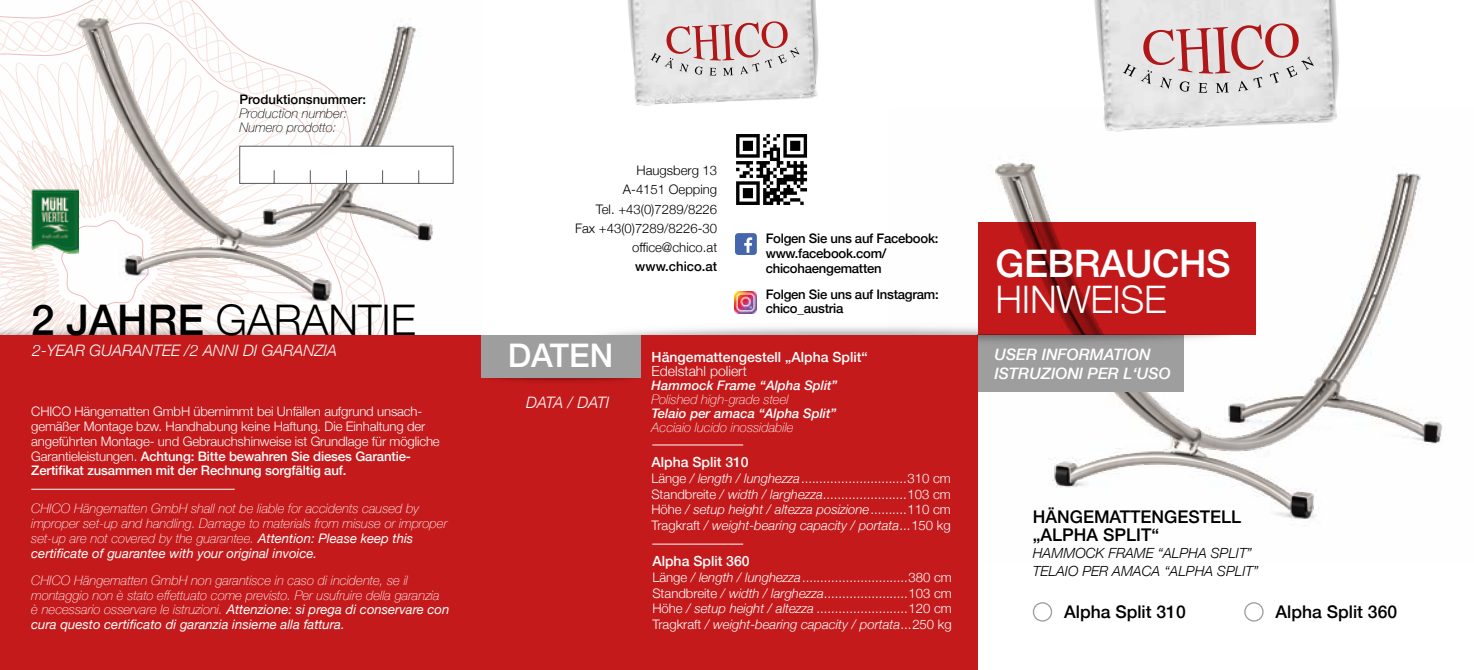
<style>
.page{position:relative;width:1474px;height:670px;background:#fff}
.page>*{position:absolute;margin:0;border:0;box-sizing:border-box;transform-origin:0 0}
.t1{font:300 42.18px "Helvetica Neue";color:#000}
.t2{font:500 37.98px "Helvetica Neue";letter-spacing:-.01em;color:#fff}
.t3{font:300 37.98px "Helvetica Neue";letter-spacing:-.01em;color:#fff}
.t4{font:500 32.55px "Helvetica Neue";color:#fff}
.t5{font:500 17.5px/17.5px "Helvetica Neue";color:#000}
.t6{font:italic 500 15.75px/18.9px "Helvetica Neue";color:#fff}
.t7{font:italic 300 15.75px "Helvetica Neue";color:#fff}
.t8{font:italic 300 15.75px "Helvetica Neue";letter-spacing:-.035em;color:#fff}
.t9{font:500 14px "Helvetica Neue";color:#fff}
.t10{font:italic 300 14px/17.5px "Helvetica Neue";color:#000}
.t11{font:300 14px "Helvetica Neue";color:#fff}
.t12{font:300 13.12px/15.8px "Helvetica Neue";letter-spacing:-.01em;color:#fff;text-align:justify}
.t13{font:italic 100 13.12px/14.9px "Helvetica Neue";color:#fff}
.t14{font:500 13.12px/14.9px "Helvetica Neue";letter-spacing:-.02em;color:#000}
.t15{font:300 13.12px/19.2px "Helvetica Neue";color:#000;text-align:right}
.t16{font:italic 500 13.12px "Helvetica Neue";color:#fff}
.t17{font:italic 100 13.12px/14px "Helvetica Neue";color:#000}
.t18{font:500 13.12px "Helvetica Neue";color:#000}
.s1{font-weight:500}
.s2{font-weight:400}
.s3{font-style:italic}
</style>
<div class="page">
<img style="left:977px;top:162px;width:465px;height:400px">
<img style="left:605px;top:292px;width:372px;height:43px">
<div style="left:977px;top:335px;width:206px;height:56px;background:#9f9e9e"></div>
<div style="left:0;top:335px;width:977px;height:335px;background:#c51a1b"></div>
<hr style="left:31px;top:489px;width:204px;height:1px;background:#fff">
<hr style="left:652px;top:543px;width:91px;height:1px;background:#fff">
<hr style="left:652px;top:444px;width:91px;height:1px;background:#fff">
<img style="left:481px;top:377px;width:159px;height:5px">
<img style="left:1039px;top:130px;width:354px;height:61px">
<svg style="left:1094px;top:0;width:245px;height:130px;background:#ddd3d3"></svg>
<svg style="left:627px;top:0;width:192px;height:105px;background:#ded5d5"></svg>
<div style="left:481px;top:335px;width:159px;height:42px;background:#9f9e9e"></div>
<img style="left:977px;top:335px;width:254px;height:27px">
<div style="left:977px;top:223px;width:278px;height:112px;background:#c51a1b"></div>
<div style="left:1032px;top:602px;width:20px;height:19px;border:1px solid #9d9d9c;border-radius:50%"></div>
<div style="left:1244px;top:602px;width:19px;height:19px;border:1px solid #9d9d9c;border-radius:50%"></div>
<svg style="left:736px;top:134px;width:71px;height:71px"></svg>
<div style="left:735px;top:233px;width:21px;height:22px;background:#4565ad;border-radius:3px"></div>
<svg style="left:744px;top:237px;width:8px;height:16px"></svg>
<img style="left:735px;top:291px;width:21px;height:22px">
<img style="left:0;top:0;width:454px;height:335px">
<svg style="left:239px;top:146px;width:214px;height:38px"></svg>
<p class="t18" style="left:239px;top:89px;width:128px">Produktionsnummer:</p>
<p class="t17" style="left:239px;top:106px;width:109px">Production number:<br>Numero prodotto:</p>
<h1 class="t1" style="left:31px;top:286px;width:386px"><span class="s1">2 JAHRE</span> GARANTIE</h1>
<p class="t7" style="left:32px;top:338px;width:306px">2-YEAR GUARANTEE /2 ANNI DI GARANZIA</p>
<p class="t12" style="left:31px;top:403px;width:410px;line-height:14.9px;text-align:left">CHICO Hängematten GmbH übernimmt bei Unfällen aufgrund unsach&shy;gemäßer Montage bzw. Handhabung keine Haftung. Die Einhaltung der angeführten Montage- und Gebrauchshinweise ist Grundlage für mögliche Garantieleistungen. <span class="s1">Achtung: Bitte bewahren Sie dieses Garantie-Zertifikat zusammen mit der Rechnung sorgfältig auf.</span></p>
<p class="t13" style="left:31px;top:500px;width:417px">CHICO Hängematten GmbH shall not be liable for accidents caused by improper set-up and handling. Damage to materials from misuse or improper set-up are not covered by the guarantee. <span class="s2">Attention: Please keep this certificate of guarantee with your original invoice.</span></p>
<p class="t13" style="left:31px;top:572px;width:419px">CHICO Hängematten GmbH non garantisce in caso di incidente, se il montaggio non è stato effettuato come previsto. Per usufruire della garanzia è necessario osservare le istruzioni. <span class="s2">Attenzione: si prega di conservare con cura questo certificato di garanzia insieme alla fattura.</span></p>
<p class="t15" style="left:575px;top:160px;width:144px">Haugsberg 13<br>A-4151 Oepping<br>Tel. +43(0)7289/8226<br>Fax +43(0)7289/8226-30 office@chico.at</p>
<p class="t18" style="left:635px;top:256px;width:83px">www.chico.at</p>
<p class="t14" style="left:765px;top:230px;width:174px">Folgen Sie uns auf Facebook: www.facebook.com/ chicohaengematten</p>
<p class="t14" style="left:765px;top:285px;width:174px">Folgen Sie uns auf Instagram: chico_austria</p>
<h3 class="t4" style="left:508px;top:329px;width:107px">DATEN</h3>
<p class="t8" style="left:526px;top:389px;width:85px">DATA / DATI</p>
<p class="t9" style="left:651px;top:346px;width:218px">Hängemattengestell „Alpha Split“</p>
<p class="t11" style="left:651px;top:360px;width:97px">Edelstahl poliert</p>
<p class="t16" style="left:651px;top:374px;width:187px">Hammock Frame “Alpha Split”</p>
<p class="t13" style="left:651px;top:391px;width:139px">Polished high-grade steel</p>
<p class="t16" style="left:651px;top:402px;width:186px">Telaio per amaca “Alpha Split”</p>
<p class="t13" style="left:651px;top:419px;width:144px">Acciaio lucido inossidabile</p>
<p class="t9" style="left:651px;top:451px;width:99px">Alpha Split 310</p>
<p class="t12" style="left:651px;top:469px;width:301px">Länge <span class="s3">/ length / lunghezza</span>.............................310 cm Standbreite <span class="s3">/ width / larghezza</span>.......................103 cm Höhe <span class="s3">/ setup height / altezza posizione</span>..........110 cm Tragkraft <span class="s3">/ weight-bearing capacity / portata</span>...150 kg</p>
<p class="t9" style="left:652px;top:550px;width:99px">Alpha Split 360</p>
<p class="t12" style="left:652px;top:568px;width:301px">Länge <span class="s3">/ length / lunghezza</span>.............................380 cm Standbreite <span class="s3">/ width / larghezza</span>.......................103 cm Höhe <span class="s3">/ setup height / altezza</span> .........................120 cm Tragkraft <span class="s3">/ weight-bearing capacity / portata</span>...250 kg</p>
<h2 class="t2" style="left:995px;top:232px;width:237px">GEBRAUCHS</h2>
<h2 class="t3" style="left:995px;top:269px;width:172px">HINWEISE</h2>
<p class="t6" style="left:994px;top:343px;width:178px">USER INFORMATION<br>ISTRUZIONI PER L‘USO</p>
<h3 class="t5" style="left:1032px;top:507px;width:210px">HÄNGEMATTENGESTELL „ALPHA SPLIT“</h3>
<p class="t10" style="left:1032px;top:543px;width:227px">HAMMOCK FRAME “ALPHA SPLIT”<br>TELAIO PER AMACA “ALPHA SPLIT”</p>
<h3 class="t5" style="left:1064px;top:601px;width:123px">Alpha Split 310</h3>
<h3 class="t5" style="left:1275px;top:601px;width:123px">Alpha Split 360</h3>
</div>
